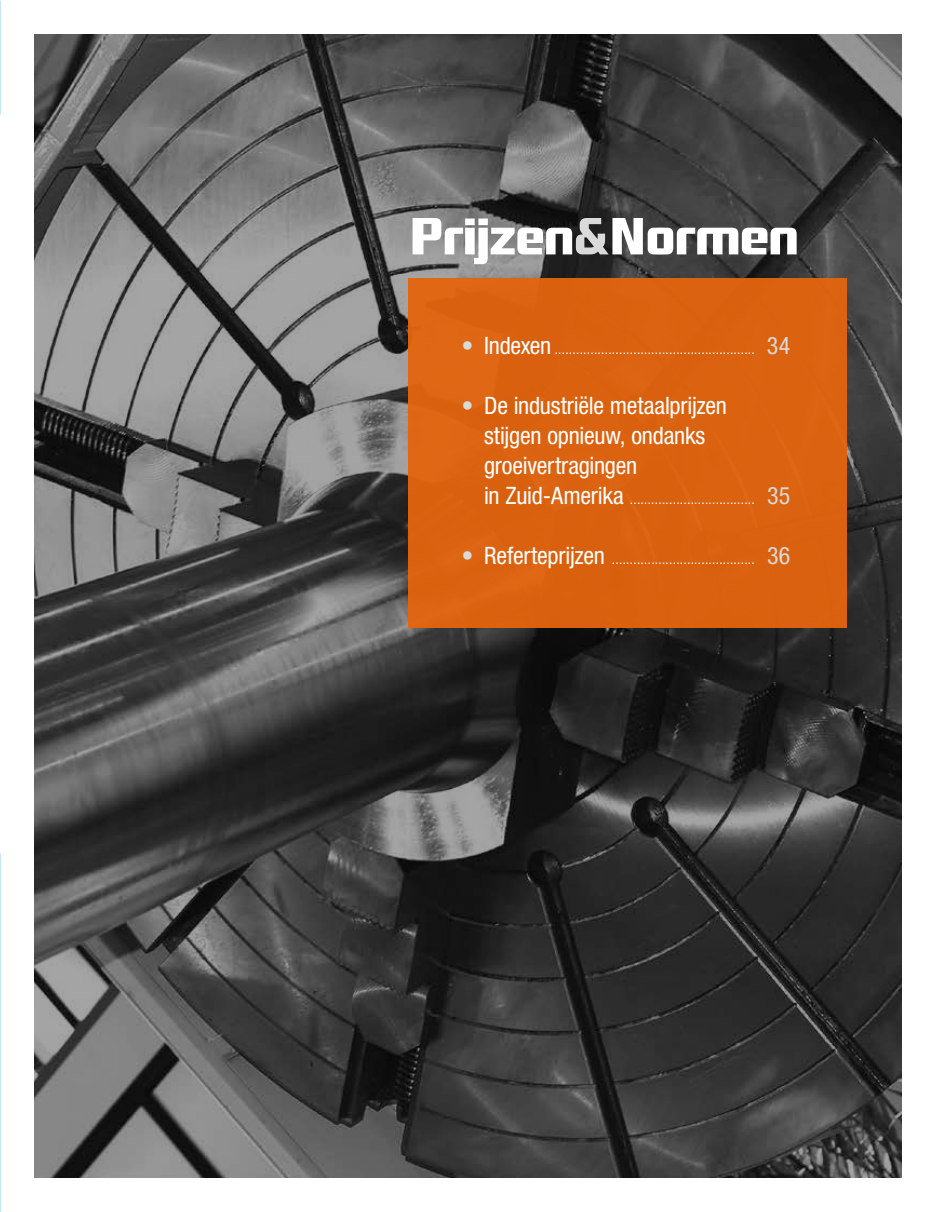
<style>
.page{position:relative;width:936px;height:1212px;background:#fff}
.page>*{position:absolute;margin:0;border:0;box-sizing:border-box;transform-origin:0 0}
.t1{font:500 51.6px "District";letter-spacing:-.025em;color:#fff}
.t2{font:condensed 24px/30px "Helvetica Neue LT Std";letter-spacing:-.01em;color:#fff}
.t3{font:condensed 13.5px "Helvetica Neue LT Std";color:#fff}
.s1{color:#dadada}
.s2{font-size:24px;color:#dadada}
.s3{font-size:24px}
</style>
<div class="page">
<img style="left:0;top:0;width:1px;height:115px">
<img style="left:34px;top:34px;width:867px;height:1144px">
<div style="left:408px;top:279px;width:438px;height:349px;background:#db620f"></div>
<h1 class="t1" style="left:408px;top:206px;width:392px">Prijzen<span class="s1">&amp;</span>Normen</h1>
<p class="t3" style="left:461px;top:342px;width:330px"><span class="s2">•</span> <span class="s3">Indexen</span> ........................................................ <span class="s2">34</span></p>
<h2 class="t2" style="left:484px;top:390px;width:244px;text-indent:-22px"><span class="s1">•</span> De industriële metaalprijzen stijgen opnieuw, ondanks groeivertragingen</h2>
<p class="t3" style="left:484px;top:492px;width:308px"><span class="s3">in Zuid-Amerika</span> ................................... <span class="s2">35</span></p>
<p class="t3" style="left:461px;top:552px;width:330px"><span class="s2">•</span> <span class="s3">Referteprijzen</span> ........................................ <span class="s2">36</span></p>
</div>
